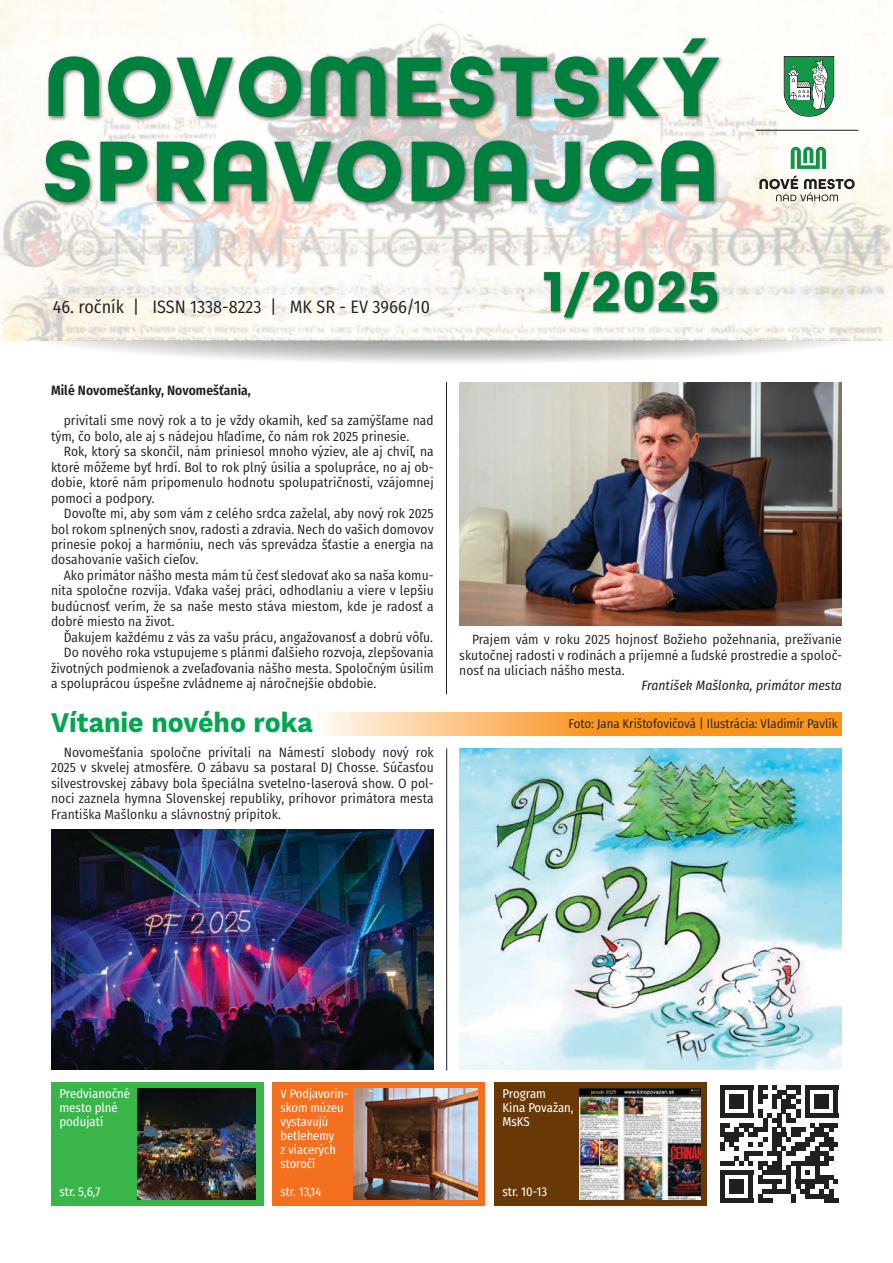
<style>
.page{position:relative;width:893px;height:1263px;background:#fff}
.page>*{position:absolute;margin:0;border:0;box-sizing:border-box;transform-origin:0 0}
.t1{font:700 90.6px "All Round Gothic";letter-spacing:.02em;color:#00803e}
.t2{font:700 89.25px "All Round Gothic";letter-spacing:.02em;color:#00803e}
.t3{font:700 59.7px "All Round Gothic";color:#00803e}
.t4{font:700 28.5px "Work Sans";color:#00a650;scale:.93 1}
.t5{font:18px "Fira Sans Condensed";color:#231f20}
.t6{font:13.5px/15.5px "Fira Sans Condensed";letter-spacing:.005em;color:#231f20;text-align:justify}
.t7{font:italic 13.5px "Fira Sans Condensed";letter-spacing:.005em;color:#231f20}
.t8{font:600 13.5px "Fira Sans Condensed";letter-spacing:.005em;color:#231f20}
.t9{font:12.75px/14px "Fira Sans Condensed";color:#fff}
.t10{font:12.75px "Fira Sans Condensed";color:#231f20}
</style>
<div class="page">
<svg style="left:2px;top:340px;width:891px;height:23px"></svg>
<img style="left:0;top:0;width:893px;height:340px">
<hr style="left:756px;top:130px;width:102px;height:1px;background:#231f20">
<svg style="left:784px;top:56px;width:50px;height:61px"></svg>
<svg style="left:759px;top:176px;width:96px;height:25px"></svg>
<svg style="left:791px;top:147px;width:35px;height:22px"></svg>
<img style="left:40px;top:35px;width:688px;height:113px">
<img style="left:38px;top:122px;width:688px;height:111px">
<img style="left:540px;top:259px;width:184px;height:74px">
<div style="left:272px;top:1082px;width:213px;height:123px;background:#f37021"></div>
<img style="left:354px;top:1089px;width:123px;height:110px">
<div style="left:51px;top:1082px;width:213px;height:123px;background:#39b54a"></div>
<div style="left:494px;top:1082px;width:213px;height:123px;background:#693807"></div>
<img style="left:580px;top:1089px;width:121px;height:110px">
<svg style="left:720px;top:1085px;width:118px;height:118px"></svg>
<div style="left:824px;top:1198px;width:14px;height:5px;background:#231f20"></div>
<img style="left:138px;top:1089px;width:118px;height:110px">
<hr style="left:446px;top:382px;width:1px;height:312px;background:#231f20">
<img style="left:459px;top:383px;width:383px;height:242px">
<svg style="left:325px;top:712px;width:517px;height:24px"></svg>
<hr style="left:446px;top:748px;width:1px;height:322px;background:#231f20">
<img style="left:459px;top:748px;width:383px;height:321px">
<img style="left:51px;top:829px;width:383px;height:240px">
<h2 class="t2" style="left:44px;top:33px;width:678px">NOVOMESTSKÝ</h2>
<h1 class="t1" style="left:42px;top:117px;width:678px">SPRAVODAJCA</h1>
<h3 class="t5" style="left:53px;top:293px;width:379px">46. ročník | ISSN 1338-8223 | MK SR - EV 3966/10</h3>
<h3 class="t3" style="left:542px;top:256px;width:178px">1/2025</h3>
<p class="t8" style="left:51px;top:379px;width:201px">Milé Novomešťanky, Novomešťania,</p>
<p class="t6" style="left:51px;top:413px;width:384px;text-indent:13px">privítali sme nový rok a to je vždy okamih, keď sa zamýšľame nad tým, čo bolo, ale aj s nádejou hľadíme, čo nám rok 2025 prinesie.</p>
<p class="t6" style="left:51px;top:444px;width:384px;text-indent:13px">Rok, ktorý sa skončil, nám priniesol mnoho výziev, ale aj chvíľ, na ktoré môžeme byť hrdí. Bol to rok plný úsilia a spolupráce, no aj ob&shy;dobie, ktoré nám pripomenulo hodnotu spolupatričnosti, vzájomnej pomoci a podpory.</p>
<p class="t6" style="left:51px;top:505px;width:384px;text-indent:13px">Dovoľte mi, aby som vám z celého srdca zaželal, aby nový rok 2025 bol rokom splnených snov, radosti a zdravia. Nech do vašich domovov prinesie pokoj a harmóniu, nech vás sprevádza šťastie a energia na dosahovanie vašich cieľov.</p>
<p class="t6" style="left:51px;top:567px;width:384px;text-indent:13px">Ako primátor nášho mesta mám tú česť sledovať ako sa naša komu&shy;nita spoločne rozvíja. Vďaka vašej práci, odhodlaniu a viere v lepšiu budúcnosť verím, že sa naše mesto stáva miestom, kde je radosť a dobré miesto na život.</p>
<p class="t6" style="left:64px;top:629px;width:371px">Ďakujem každému z vás za vašu prácu, angažovanosť a dobrú vôľu.</p>
<p class="t6" style="left:64px;top:644px;width:371px">Do nového roka vstupujeme s plánmi ďalšieho rozvoja, zlepšovania</p>
<p class="t6" style="left:51px;top:660px;width:384px">životných podmienok a zveľaďovania nášho mesta. Spoločným úsilím</p>
<p class="t6" style="left:51px;top:675px;width:327px">a spoluprácou úspešne zvládneme aj náročnejšie obdobie.</p>
<p class="t6" style="left:459px;top:631px;width:384px;text-indent:13px">Prajem vám v roku 2025 hojnosť Božieho požehnania, prežívanie skutočnej radosti v rodinách a príjemné a ľudské prostredie a spoloč&shy;nosť na uliciach nášho mesta.</p>
<p class="t7" style="left:641px;top:676px;width:202px">František Mašlonka, primátor mesta</p>
<h3 class="t4" style="left:51px;top:706px;width:283px">Vítanie nového roka</h3>
<p class="t10" style="left:569px;top:714px;width:271px">Foto: Jana Krištofovičová | Ilustrácia: Vladimír Pavlík</p>
<p class="t6" style="left:51px;top:744px;width:384px;text-indent:13px">Novomešťania spoločne privítali na Námestí slobody nový rok 2025 v skvelej atmosfére. O zábavu sa postaral DJ Chosse. Súčasťou silvestrovskej zábavy bola špeciálna svetelno-laserová show. O pol&shy;noci zaznela hymna Slovenskej republiky, príhovor primátora mesta Františka Mašlonku a slávnostný prípitok.</p>
<p class="t9" style="left:60px;top:1086px;width:72px">Predvianočné mesto plné podujatí</p>
<p class="t9" style="left:60px;top:1184px;width:43px">str. 5,6,7</p>
<p class="t9" style="left:281px;top:1086px;width:69px">V Podjavorin&shy;skom múzeu vystavujú betlehemy<br>z viacerých storočí</p>
<p class="t9" style="left:281px;top:1184px;width:42px">str. 13,14</p>
<p class="t9" style="left:502px;top:1086px;width:73px">Program<br>Kina Považan,<br>MsKS</p>
<p class="t9" style="left:502px;top:1184px;width:46px">str. 10-13</p>
</div>
